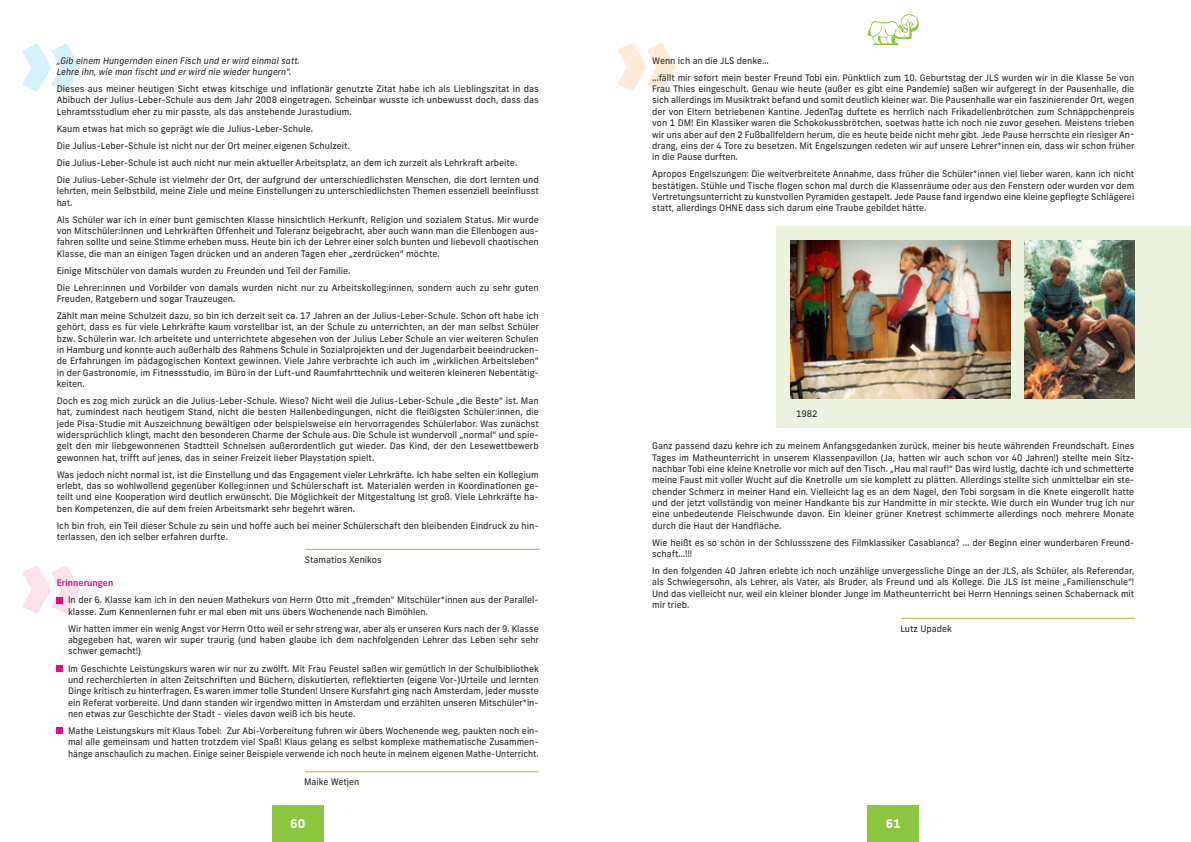
<style>
.page{position:relative;width:1191px;height:842px;background:#fff}
.page>*{position:absolute;margin:0;border:0;box-sizing:border-box;transform-origin:0 0}
.t1{font:700 12px "Frank New";color:#fff}
.t2{font:9px/11.3px "Frank New";color:#231f20;text-align:justify}
.t3{font:italic 9px/11.3px "Frank New";color:#231f20}
.t4{font:500 9px "Frank New";color:#ed028c}
</style>
<div class="page">
<hr style="left:305px;top:549px;width:234px;height:1px;background:#8bc63e">
<hr style="left:305px;top:771px;width:234px;height:1px;background:#8bc63e">
<svg style="left:23px;top:565px;width:57px;height:49px"></svg>
<svg style="left:57px;top:665px;width:6px;height:6px"></svg>
<div style="left:57px;top:727px;width:6px;height:7px;background:#ed028c"></div>
<svg style="left:618px;top:43px;width:57px;height:48px"></svg>
<hr style="left:901px;top:618px;width:234px;height:1px;background:#8bc63e">
<div style="left:776px;top:226px;width:415px;height:202px;background:#ecf4e0"></div>
<img style="left:790px;top:240px;width:220px;height:159px">
<img style="left:1024px;top:240px;width:110px;height:159px">
<svg style="left:23px;top:44px;width:57px;height:48px"></svg>
<div style="left:867px;top:805px;width:51px;height:37px;background:#8bc63e"></div>
<svg style="left:867px;top:14px;width:51px;height:31px"></svg>
<div style="left:272px;top:805px;width:51px;height:37px;background:#8bc63e"></div>
<p class="t3" style="left:57px;top:55px;width:245px">„Gib einem Hungernden einen Fisch und er wird einmal satt.<br>Lehre ihn, wie man fischt und er wird nie wieder hungern“.</p>
<p class="t2" style="left:57px;top:83px;width:483px">Dieses aus meiner heutigen Sicht etwas kitschige und inflationär genutzte Zitat habe ich als Lieblingszitat in das Abibuch der Julius-Leber-Schule aus dem Jahr 2008 eingetragen. Scheinbar wusste ich unbewusst doch, dass das Lehramtsstudium eher zu mir passte, als das anstehende Jurastudium.</p>
<p class="t2" style="left:57px;top:120px;width:483px;line-height:17px;text-align:left">Kaum etwas hat mich so geprägt wie die Julius-Leber-Schule.<br>Die Julius-Leber-Schule ist nicht nur der Ort meiner eigenen Schulzeit.<br>Die Julius-Leber-Schule ist auch nicht nur mein aktueller Arbeitsplatz, an dem ich zurzeit als Lehrkraft arbeite.<br>Die Julius-Leber-Schule ist vielmehr der Ort, der aufgrund der unterschiedlichsten Menschen, die dort lernten und</p>
<p class="t2" style="left:57px;top:185px;width:483px">lehrten, mein Selbstbild, meine Ziele und meine Einstellungen zu unterschiedlichsten Themen essenziell beeinflusst hat.</p>
<p class="t2" style="left:57px;top:214px;width:483px">Als Schüler war ich in einer bunt gemischten Klasse hinsichtlich Herkunft, Religion und sozialem Status. Mir wurde von Mitschüler:innen und Lehrkräften Offenheit und Toleranz beigebracht, aber auch wann man die Ellenbogen aus&shy;fahren sollte und seine Stimme erheben muss. Heute bin ich der Lehrer einer solch bunten und liebevoll chaotischen Klasse, die man an einigen Tagen drücken und an anderen Tagen eher „zerdrücken“ möchte.</p>
<p class="t2" style="left:57px;top:262px;width:483px;line-height:17px">Einige Mitschüler von damals wurden zu Freunden und Teil der Familie.<br>Die Lehrer:innen und Vorbilder von damals wurden nicht nur zu Arbeitskolleg:innen, sondern auch zu sehr guten</p>
<p class="t2" style="left:57px;top:290px;width:483px;line-height:17px">Freuden, Ratgebern und sogar Trauzeugen.<br>Zählt man meine Schulzeit dazu, so bin ich derzeit seit ca. 17 Jahren an der Julius-Leber-Schule. Schon oft habe ich</p>
<p class="t2" style="left:57px;top:321px;width:484px">gehört, dass es für viele Lehrkräfte kaum vorstellbar ist, an der Schule zu unterrichten, an der man selbst Schüler bzw. Schülerin war. Ich arbeitete und unterrichtete abgesehen von der Julius Leber Schule an vier weiteren Schulen in Hamburg und konnte auch außerhalb des Rahmens Schule in Sozialprojekten und der Jugendarbeit beeindrucken&shy;de Erfahrungen im pädagogischen Kontext gewinnen. Viele Jahre verbrachte ich auch im „wirklichen Arbeitsleben“ in der Gastronomie, im Fitnessstudio, im Büro in der Luft-und Raumfahrttechnik und weiteren kleineren Nebentätig&shy;keiten.</p>
<p class="t2" style="left:57px;top:395px;width:483px">Doch es zog mich zurück an die Julius-Leber-Schule. Wieso? Nicht weil die Julius-Leber-Schule „die Beste“ ist. Man hat, zumindest nach heutigem Stand, nicht die besten Hallenbedingungen, nicht die fleißigsten Schüler:innen, die jede Pisa-Studie mit Auszeichnung bewältigen oder beispielsweise ein hervorragendes Schülerlabor. Was zunächst widersprüchlich klingt, macht den besonderen Charme der Schule aus. Die Schule ist wundervoll „normal“ und spie&shy;gelt den mir liebgewonnenen Stadtteil Schnelsen außerordentlich gut wieder. Das Kind, der den Lesewettbewerb gewonnen hat, trifft auf jenes, das in seiner Freizeit lieber Playstation spielt.</p>
<p class="t2" style="left:57px;top:469px;width:483px">Was jedoch nicht normal ist, ist die Einstellung und das Engagement vieler Lehrkräfte. Ich habe selten ein Kollegium erlebt, das so wohlwollend gegenüber Kolleg:innen und Schülerschaft ist. Materialen werden in Koordinationen ge&shy;teilt und eine Kooperation wird deutlich erwünscht. Die Möglichkeit der Mitgestaltung ist groß. Viele Lehrkräfte ha&shy;ben Kompetenzen, die auf dem freien Arbeitsmarkt sehr begehrt wären.</p>
<p class="t2" style="left:57px;top:520px;width:483px">Ich bin froh, ein Teil dieser Schule zu sein und hoffe auch bei meiner Schülerschaft den bleibenden Eindruck zu hin&shy;terlassen, den ich selber erfahren durfte.</p>
<p class="t2" style="left:305px;top:554px;width:78px">Stamatios Xenikos</p>
<p class="t4" style="left:57px;top:577px;width:58px">Erinnerungen</p>
<p class="t2" style="left:68px;top:594px;width:472px">In der 6. Klasse kam ich in den neuen Mathekurs von Herrn Otto mit „fremden“ Mitschüler*innen aus der Parallel&shy;klasse. Zum Kennenlernen fuhr er mal eben mit uns übers Wochenende nach Bimöhlen.</p>
<p class="t2" style="left:68px;top:623px;width:472px">Wir hatten immer ein wenig Angst vor Herrn Otto weil er sehr streng war, aber als er unseren Kurs nach der 9. Klasse abgegeben hat, waren wir super traurig (und haben glaube ich dem nachfolgenden Lehrer das Leben sehr sehr schwer gemacht!)</p>
<p class="t2" style="left:68px;top:662px;width:472px">Im Geschichte Leistungskurs waren wir nur zu zwölft. Mit Frau Feustel saßen wir gemütlich in der Schulbibliothek und recherchierten in alten Zeitschriften und Büchern, diskutierten, reflektierten (eigene Vor-)Urteile und lernten Dinge kritisch zu hinterfragen. Es waren immer tolle Stunden! Unsere Kursfahrt ging nach Amsterdam, jeder musste ein Referat vorbereite. Und dann standen wir irgendwo mitten in Amsterdam und erzählten unseren Mitschüler*in&shy;nen etwas zur Geschichte der Stadt - vieles davon weiß ich bis heute.</p>
<p class="t2" style="left:68px;top:725px;width:472px">Mathe Leistungskurs mit Klaus Tobel: Zur Abi-Vorbereitung fuhren wir übers Wochenende weg, paukten noch ein&shy;mal alle gemeinsam und hatten trotzdem viel Spaß! Klaus gelang es selbst komplexe mathematische Zusammen&shy;hänge anschaulich zu machen. Einige seiner Beispiele verwende ich noch heute in meinem eigenen Mathe-Unterricht.</p>
<p class="t2" style="left:304px;top:776px;width:57px">Maike Wetjen</p>
<p class="t2" style="left:652px;top:52px;width:483px;line-height:17px">Wenn ich an die JLS denke…<br>…fällt mir sofort mein bester Freund Tobi ein. Pünktlich zum 10. Geburtstag der JLS wurden wir in die Klasse 5e von</p>
<p class="t2" style="left:652px;top:83px;width:484px">Frau Thies eingeschult. Genau wie heute (außer es gibt eine Pandemie) saßen wir aufgeregt in der Pausenhalle, die sich allerdings im Musiktrakt befand und somit deutlich kleiner war. Die Pausenhalle war ein faszinierender Ort, wegen der von Eltern betriebenen Kantine. JedenTag duftete es herrlich nach Frikadellenbrötchen zum Schnäppchenpreis von 1 DM! Ein Klassiker waren die Schokokussbrötchen, soetwas hatte ich noch nie zuvor gesehen. Meistens trieben wir uns aber auf den 2 Fußballfeldern herum, die es heute beide nicht mehr gibt. Jede Pause herrschte ein riesiger An&shy;drang, eins der 4 Tore zu besetzen. Mit Engelszungen redeten wir auf unsere Lehrer*innen ein, dass wir schon früher in die Pause durften.</p>
<p class="t2" style="left:652px;top:168px;width:483px">Apropos Engelszungen: Die weitverbreitete Annahme, dass früher die Schüler*innen viel lieber waren, kann ich nicht bestätigen. Stühle und Tische flogen schon mal durch die Klassenräume oder aus den Fenstern oder wurden vor dem Vertretungsunterricht zu kunstvollen Pyramiden gestapelt. Jede Pause fand irgendwo eine kleine gepflegte Schlägerei statt, allerdings OHNE dass sich darum eine Traube gebildet hätte.</p>
<p class="t2" style="left:796px;top:408px;width:23px">1982</p>
<p class="t2" style="left:652px;top:440px;width:484px">Ganz passend dazu kehre ich zu meinem Anfangsgedanken zurück, meiner bis heute währenden Freundschaft. Eines Tages im Matheunterricht in unserem Klassenpavillon (Ja, hatten wir auch schon vor 40 Jahren!) stellte mein Sitz&shy;nachbar Tobi eine kleine Knetrolle vor mich auf den Tisch. „Hau mal rauf!“ Das wird lustig, dachte ich und schmetterte meine Faust mit voller Wucht auf die Knetrolle um sie komplett zu plätten. Allerdings stellte sich unmittelbar ein ste&shy;chender Schmerz in meiner Hand ein. Vielleicht lag es an dem Nagel, den Tobi sorgsam in die Knete eingerollt hatte und der jetzt vollständig von meiner Handkante bis zur Handmitte in mir steckte. Wie durch ein Wunder trug ich nur eine unbedeutende Fleischwunde davon. Ein kleiner grüner Knetrest schimmerte allerdings noch mehrere Monate durch die Haut der Handfläche.</p>
<p class="t2" style="left:652px;top:537px;width:483px">Wie heißt es so schön in der Schlussszene des Filmklassiker Casablanca? … der Beginn einer wunderbaren Freund&shy;schaft…!!!</p>
<p class="t2" style="left:652px;top:565px;width:483px">In den folgenden 40 Jahren erlebte ich noch unzählige unvergessliche Dinge an der JLS, als Schüler, als Referendar, als Schwiegersohn, als Lehrer, als Vater, als Bruder, als Freund und als Kollege. Die JLS ist meine „Familienschule“!<br>Und das vielleicht nur, weil ein kleiner blonder Junge im Matheunterricht bei Herrn Hennings seinen Schabernack mit mir trieb.</p>
<p class="t2" style="left:900px;top:623px;width:53px">Lutz Upadek</p>
<h1 class="t1" style="left:290px;top:815px;width:16px">60</h1>
<h1 class="t1" style="left:885px;top:815px;width:16px">61</h1>
</div>
